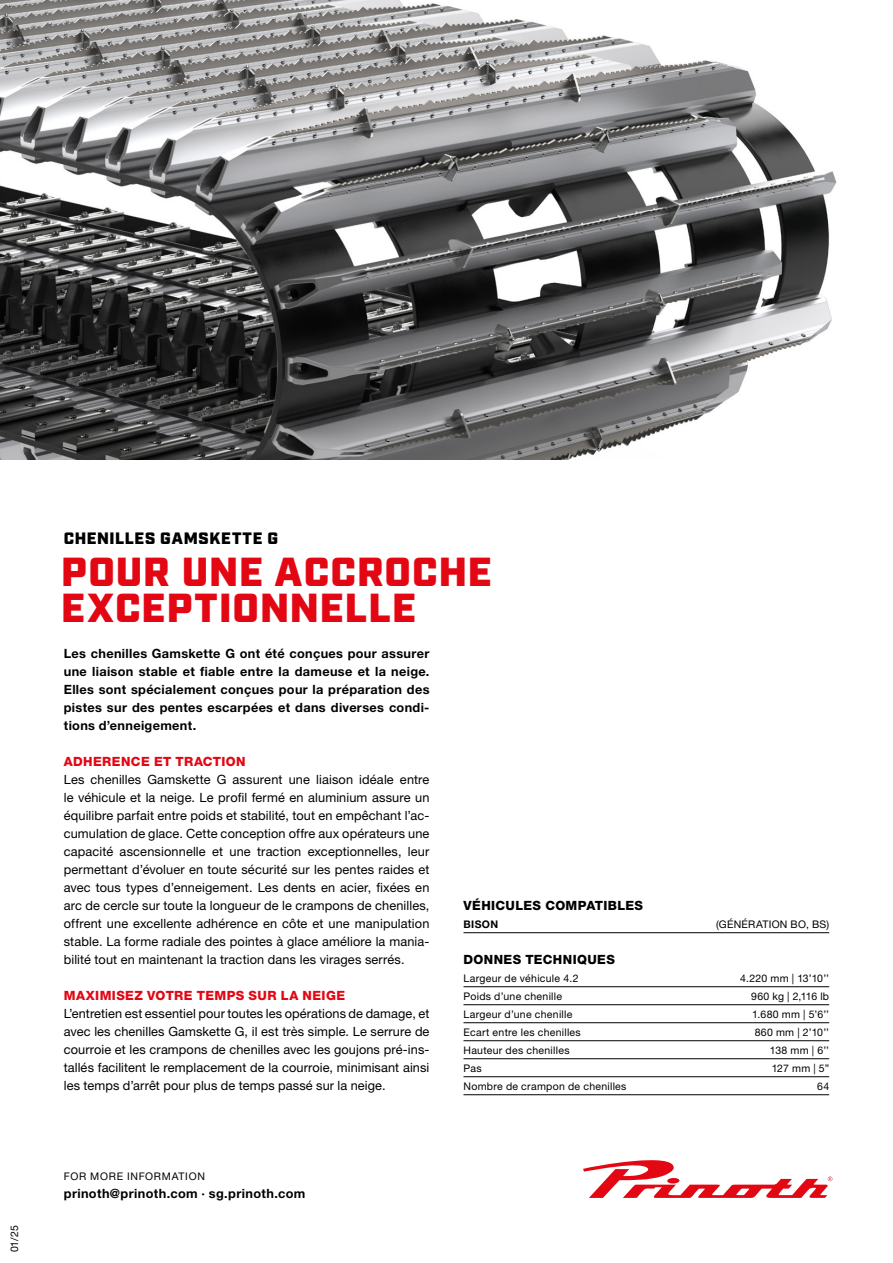
<style>
.page{position:relative;width:893px;height:1263px;background:#fff}
.page>*{position:absolute;margin:0;border:0;box-sizing:border-box;transform-origin:0 0}
.t1{font:900 40.5px/36px "Industry";letter-spacing:.025em;color:#e30613}
.t2{font:900 16.5px "Industry";letter-spacing:.045em;color:#000}
.t3{font:12.75px/18px "Helvetica Neue LT Pro";letter-spacing:.01em;color:#000;text-align:justify}
.t4{font:700 12.75px/18px "Helvetica Neue LT Pro";letter-spacing:.025em;color:#000;text-align:justify}
.t5{font:800 12.75px "Helvetica Neue LT Pro";letter-spacing:.035em;color:#e30613}
.t6{font:800 12.75px "Helvetica Neue LT Pro";letter-spacing:.03em;color:#000}
.t7{font:10.5px "Helvetica Neue LT Pro";letter-spacing:.025em;color:#000}
.t8{font:10.5px "Helvetica Neue LT Pro";letter-spacing:.065em;color:#000}
.t9{font:700 10.5px "Helvetica Neue LT Pro";letter-spacing:.035em;color:#000}
</style>
<div class="page">
<img style="left:0;top:0;width:837px;height:460px">
<hr style="left:463px;top:932px;width:366px;height:1px;background:#000">
<hr style="left:463px;top:986px;width:366px;height:1px;background:#000">
<hr style="left:463px;top:1004px;width:366px;height:1px;background:#000">
<hr style="left:463px;top:1022px;width:366px;height:1px;background:#000">
<hr style="left:463px;top:1040px;width:366px;height:1px;background:#000">
<hr style="left:463px;top:1058px;width:366px;height:1px;background:#000">
<hr style="left:463px;top:1076px;width:366px;height:1px;background:#000">
<hr style="left:463px;top:1094px;width:366px;height:1px;background:#000">
<svg style="left:583px;top:1160px;width:249px;height:38px"></svg>
<p class="t7" style="left:8px;top:1252px;width:28px;rotate:-90deg">01/25</p>
<p class="t2" style="left:64px;top:528px;width:216px">CHENILLES GAMSKETTE G</p>
<h1 class="t1" style="left:61px;top:556px;width:432px">POUR UNE ACCROCHE<br>EXCEPTIONNELLE</h1>
<p class="t4" style="left:64px;top:644px;width:367px">Les chenilles Gamskette G ont été conçues pour assurer une liaison stable et fiable entre la dameuse et la neige.<br>Elles sont spécialement conçues pour la préparation des pistes sur des pentes escarpées et dans diverses condi&shy;tions d’enneigement.</p>
<p class="t5" style="left:64px;top:754px;width:183px">ADHERENCE ET TRACTION</p>
<p class="t3" style="left:64px;top:770px;width:367px">Les chenilles Gamskette G assurent une liaison idéale entre le véhicule et la neige. Le profil fermé en aluminium assure un équilibre parfait entre poids et stabilité, tout en empêchant l’ac&shy;cumulation de glace. Cette conception offre aux opérateurs une capacité ascensionnelle et une traction exceptionnelles, leur permettant d’évoluer en toute sécurité sur les pentes raides et avec tous types d’enneigement. Les dents en acier, fixées en arc de cercle sur toute la longueur de le crampons de chenilles, offrent une excellente adhérence en côte et une manipulation stable. La forme radiale des pointes à glace améliore la mania&shy;bilité tout en maintenant la traction dans les virages serrés.</p>
<p class="t5" style="left:64px;top:988px;width:283px">MAXIMISEZ VOTRE TEMPS SUR LA NEIGE</p>
<p class="t3" style="left:64px;top:1004px;width:367px">L’entretien est essentiel pour toutes les opérations de damage, et avec les chenilles Gamskette G, il est très simple. Le serrure de courroie et les crampons de chenilles avec les goujons pré-ins&shy;tallés facilitent le remplacement de la courroie, minimisant ainsi les temps d’arrêt pour plus de temps passé sur la neige.</p>
<p class="t6" style="left:463px;top:898px;width:181px">VÉHICULES COMPATIBLES</p>
<p class="t9" style="left:463px;top:918px;width:36px">BISON</p>
<p class="t7" style="left:716px;top:918px;width:115px">(GÉNÉRATION BO, BS)</p>
<p class="t6" style="left:463px;top:952px;width:153px">DONNES TECHNIQUES</p>
<p class="t7" style="left:463px;top:972px;width:117px">Largeur de véhicule 4.2</p>
<p class="t7" style="left:740px;top:972px;width:90px">4.220 mm | 13’10’’</p>
<p class="t7" style="left:463px;top:990px;width:100px">Poids d’une chenille</p>
<p class="t7" style="left:751px;top:990px;width:80px">960 kg | 2,116 lb</p>
<p class="t7" style="left:463px;top:1008px;width:110px">Largeur d’une chenille</p>
<p class="t7" style="left:752px;top:1008px;width:79px">1.680 mm | 5’6’’</p>
<p class="t7" style="left:463px;top:1026px;width:119px">Ecart entre les chenilles</p>
<p class="t7" style="left:755px;top:1026px;width:76px">860 mm | 2’10’’</p>
<p class="t7" style="left:463px;top:1044px;width:108px">Hauteur des chenilles</p>
<p class="t7" style="left:770px;top:1044px;width:61px">138 mm | 6’’</p>
<p class="t7" style="left:463px;top:1062px;width:20px">Pas</p>
<p class="t7" style="left:772px;top:1062px;width:59px">127 mm | 5”</p>
<p class="t7" style="left:463px;top:1080px;width:165px">Nombre de crampon de chenilles</p>
<p class="t7" style="left:817px;top:1080px;width:14px">64</p>
<p class="t8" style="left:64px;top:1170px;width:143px">FOR MORE INFORMATION</p>
<p class="t4" style="left:64px;top:1184px;width:243px">prinoth@prinoth.com · sg.prinoth.com</p>
</div>
